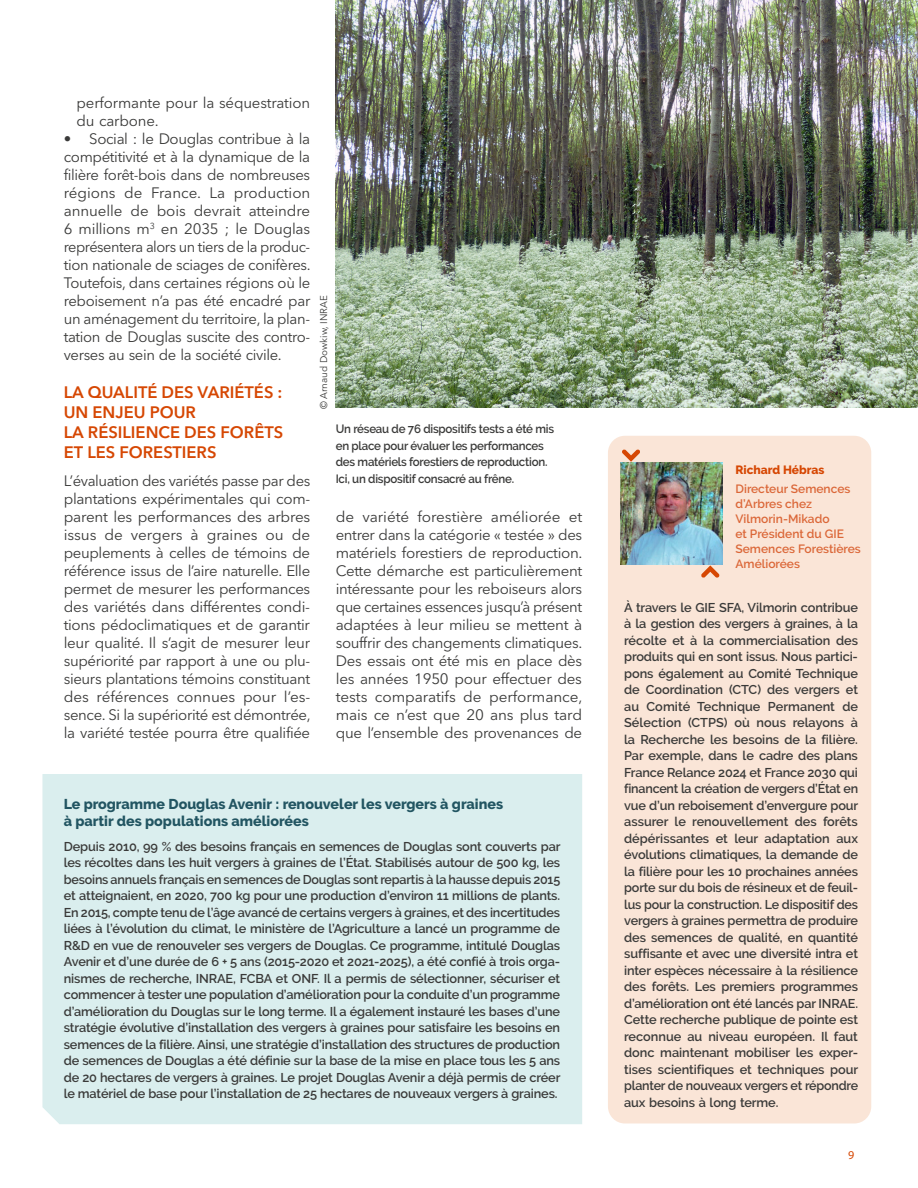
<style>
.page{position:relative;width:918px;height:1188px;background:#fff}
.page>*{position:absolute;margin:0;border:0;box-sizing:border-box;transform-origin:0 0}
.t1{font:600 16.5px/19.8px "Avenir Next LT Pro";color:#d64703}
.t2{font:15px/18px "Avenir Next LT Pro";letter-spacing:-.025em;color:#3a3a39;text-align:justify}
.t3{font:800 14.25px/17.1px "Raleway";color:#225562}
.t4{font:600 12.75px/16.5px "Raleway";letter-spacing:-.01em;color:#3a3a39;text-align:justify}
.t5{font:600 12px/16.5px "Raleway";letter-spacing:-.02em;color:#3a3a39;scale:.96 1}
.t6{font:600 12px/15px "Raleway";color:#db6738}
.t7{font:800 12px "Raleway";color:#d64703}
.t8{font:12px "Myriad Pro";color:#d64703}
.t9{font:9.75px "Avenir Next LT Pro";color:#3a3a39}
</style>
<div class="page">
<div style="left:42px;top:774px;width:540px;height:350px;background:#daeeee"></div>
<img style="left:336px;top:0;width:582px;height:408px">
<div style="left:608px;top:436px;width:263px;height:687px;background:#fae5d7;border-radius:17px"></div>
<img style="left:621px;top:463px;width:102px;height:102px">
<svg style="left:701px;top:565px;width:18px;height:13px"></svg>
<svg style="left:622px;top:449px;width:18px;height:13px"></svg>
<p class="t2" style="left:77px;top:94px;width:235px">performante pour la séquestration du carbone.</p>
<p class="t2" style="left:64px;top:130px;width:248px">• Social : le Douglas contribue à la compétitivité et à la dynamique de la filière forêt-bois dans de nombreuses régions de France. La production annuelle de bois devrait atteindre 6 millions m<sup>3</sup> en 2035 ; le Douglas représentera alors un tiers de la produc&shy;tion nationale de sciages de conifères.<br>Toutefois, dans certaines régions où le reboisement n’a pas été encadré par un aménagement du territoire, la plan&shy;tation de Douglas suscite des contro&shy;verses au sein de la société civile.</p>
<p class="t1" style="left:64px;top:383px;width:221px">LA QUALITÉ DES VARIÉTÉS :<br>UN ENJEU POUR<br>LA RÉSILIENCE DES FORÊTS<br>ET LES FORESTIERS</p>
<p class="t2" style="left:64px;top:472px;width:248px">L’évaluation des variétés passe par des plantations expérimentales qui com&shy;parent les performances des arbres issus de vergers à graines ou de peuplements à celles de témoins de référence issus de l’aire naturelle. Elle permet de mesurer les performances des variétés dans différentes condi&shy;tions pédoclimatiques et de garantir leur qualité. Il s’agit de mesurer leur supériorité par rapport à une ou plu&shy;sieurs plantations témoins constituant des références connues pour l’es&shy;sence. Si la supériorité est démontrée, la variété testée pourra être qualifiée</p>
<p class="t9" style="left:318px;top:409px;width:115px;rotate:-90deg">© Arnaud Dowkiw, INRAE</p>
<p class="t5" style="left:336px;top:421px;width:229px">Un réseau de 76 dispositifs tests a été mis en place pour évaluer les performances des matériels forestiers de reproduction.<br>Ici, un dispositif consacré au frêne.</p>
<p class="t2" style="left:336px;top:508px;width:248px">de variété forestière améliorée et entrer dans la catégorie « testée » des matériels forestiers de reproduction.<br>Cette démarche est particulièrement intéressante pour les reboiseurs alors que certaines essences jusqu’à présent adaptées à leur milieu se mettent à souffrir des changements climatiques.<br>Des essais ont été mis en place dès les années 1950 pour effectuer des tests comparatifs de performance, mais ce n’est que 20 ans plus tard que l’ensemble des provenances de</p>
<p class="t3" style="left:64px;top:795px;width:441px">Le programme Douglas Avenir : renouveler les vergers à graines à partir des populations améliorées</p>
<p class="t4" style="left:64px;top:838px;width:498px">Depuis 2010, 99 % des besoins français en semences de Douglas sont couverts par les récoltes dans les huit vergers à graines de l’État. Stabilisés autour de 500 kg, les besoins annuels français en semences de Douglas sont repartis à la hausse depuis 2015 et atteignaient, en 2020, 700 kg pour une production d’environ 11 millions de plants.<br>En 2015, compte tenu de l’âge avancé de certains vergers à graines, et des incertitudes liées à l’évolution du climat, le ministère de l’Agriculture a lancé un programme de R&amp;D en vue de renouveler ses vergers de Douglas. Ce programme, intitulé Douglas Avenir et d’une durée de 6 + 5 ans (2015-2020 et 2021-2025), a été confié à trois orga&shy;nismes de recherche, INRAE, FCBA et ONF. Il a permis de sélectionner, sécuriser et commencer à tester une population d’amélioration pour la conduite d’un programme d’amélioration du Douglas sur le long terme. Il a également instauré les bases d’une stratégie évolutive d’installation des vergers à graines pour satisfaire les besoins en semences de la filière. Ainsi, une stratégie d’installation des structures de production de semences de Douglas a été définie sur la base de la mise en place tous les 5 ans de 20 hectares de vergers à graines. Le projet Douglas Avenir a déjà permis de créer le matériel de base pour l’installation de 25 hectares de nouveaux vergers à graines.</p>
<p class="t7" style="left:736px;top:463px;width:91px">Richard Hébras</p>
<p class="t6" style="left:736px;top:482px;width:127px">Directeur Semences d’Arbres chez<br>Vilmorin-Mikado<br>et Président du GIE<br>Semences Forestières<br>Améliorées</p>
<p class="t4" style="left:624px;top:599px;width:236px">À travers le GIE SFA, Vilmorin contribue à la gestion des vergers à graines, à la récolte et à la commercialisation des produits qui en sont issus. Nous partici&shy;pons également au Comité Technique de Coordination (CTC) des vergers et au Comité Technique Permanent de Sélection (CTPS) où nous relayons à la Recherche les besoins de la filière.<br>Par exemple, dans le cadre des plans France Relance 2024 et France 2030 qui financent la création de vergers d’État en vue d’un reboisement d’envergure pour assurer le renouvellement des forêts dépérissantes et leur adaptation aux évolutions climatiques, la demande de la filière pour les 10 prochaines années porte sur du bois de résineux et de feuil&shy;lus pour la construction. Le dispositif des vergers à graines permettra de produire des semences de qualité, en quantité suffisante et avec une diversité intra et inter espèces nécessaire à la résilience des forêts. Les premiers programmes d’amélioration ont été lancés par INRAE.<br>Cette recherche publique de pointe est reconnue au niveau européen. Il faut donc maintenant mobiliser les exper&shy;tises scientifiques et techniques pour planter de nouveaux vergers et répondre aux besoins à long terme.</p>
<p class="t8" style="left:848px;top:1147px;width:8px">9</p>
</div>
